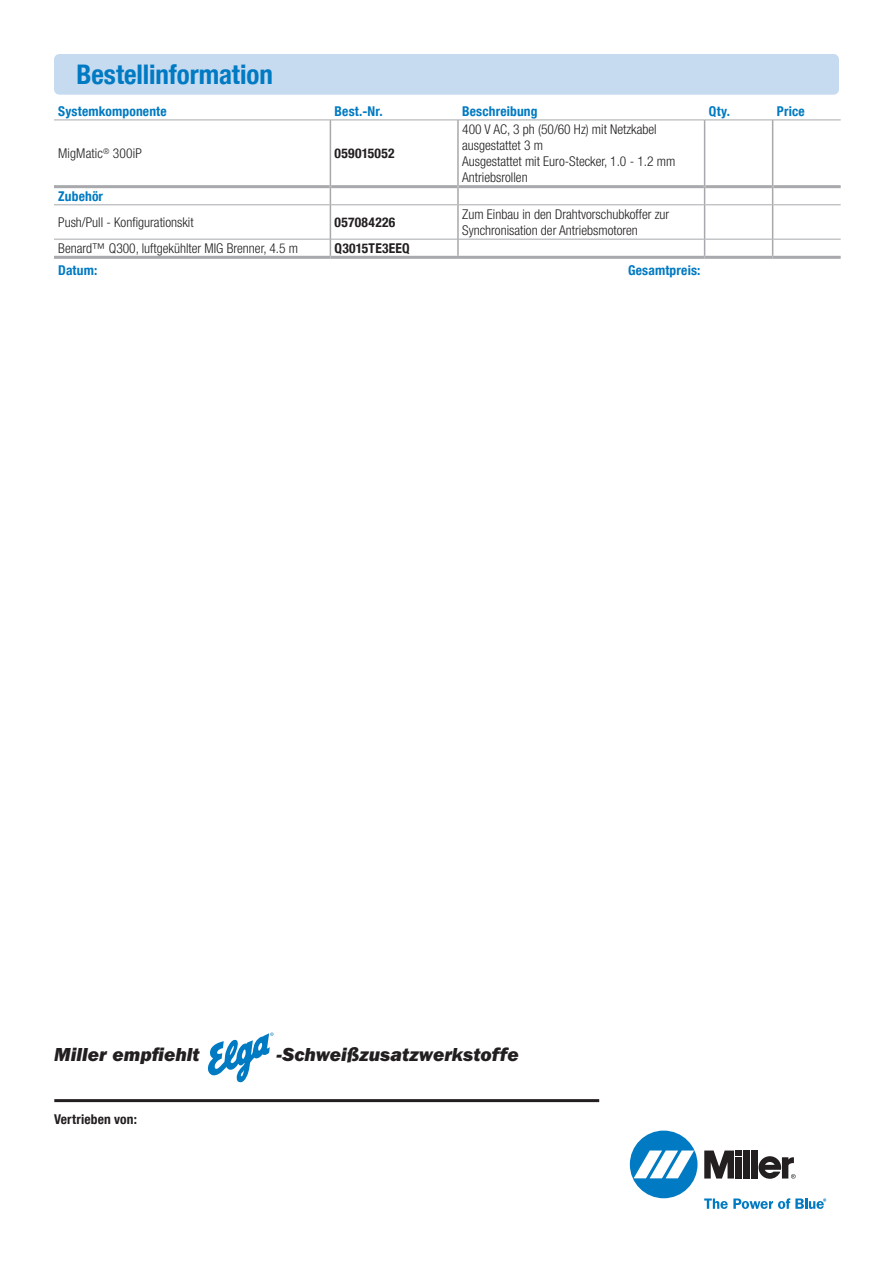
<style>
.page{position:relative;width:893px;height:1263px;background:#fff}
.page>*{position:absolute;margin:0;border:0;box-sizing:border-box;transform-origin:0 0}
.t1{font:700 condensed 27px "Helvetica Neue LT Com";letter-spacing:-.005em;color:#007ac2}
.t2{font:19.5px "ITC Franklin Gothic Std Hvy It";letter-spacing:.005em;color:#231f20}
.t3{font:300 condensed 13.5px/16.2px "Helvetica Neue LT Com";color:#231f20}
.t4{font:700 condensed 13.5px "Helvetica Neue LT Com";letter-spacing:.01em;color:#007ac2}
.t5{font:700 condensed 13.5px "Helvetica Neue LT Com";letter-spacing:.015em;color:#231f20}
.t6{font:700 condensed 12px "Helvetica";letter-spacing:-.01em;color:#231f20}
</style>
<div class="page">
<div style="left:54px;top:54px;width:785px;height:41px;background:#c6daf0;border-radius:5px"></div>
<svg style="left:207px;top:1032px;width:66px;height:51px"></svg>
<div style="left:630px;top:1130px;width:67px;height:68px;background:#007ac2;border-radius:50%"></div>
<svg style="left:634px;top:1150px;width:60px;height:28px"></svg>
<div style="left:743px;top:1150px;width:7px;height:28px;background:#231f20"></div>
<div style="left:751px;top:1150px;width:7px;height:28px;background:#231f20"></div>
<svg style="left:704px;top:1150px;width:38px;height:28px"></svg>
<svg style="left:758px;top:1156px;width:38px;height:23px"></svg>
<svg style="left:704px;top:1198px;width:122px;height:11px"></svg>
<hr style="left:54px;top:1099px;width:545px;height:3px;background:#231f20">
<hr style="left:54px;top:185px;width:276px;height:3px;background:#a8a9ad">
<hr style="left:331px;top:185px;width:126px;height:3px;background:#a8a9ad">
<hr style="left:54px;top:205px;width:276px;height:1px;background:#a8a9ad">
<hr style="left:331px;top:205px;width:126px;height:1px;background:#a8a9ad">
<hr style="left:459px;top:205px;width:245px;height:1px;background:#a8a9ad">
<hr style="left:705px;top:205px;width:67px;height:1px;background:#a8a9ad">
<hr style="left:773px;top:205px;width:68px;height:1px;background:#a8a9ad">
<hr style="left:459px;top:185px;width:245px;height:3px;background:#a8a9ad">
<hr style="left:705px;top:185px;width:67px;height:3px;background:#a8a9ad">
<hr style="left:773px;top:185px;width:68px;height:3px;background:#a8a9ad">
<hr style="left:330px;top:120px;width:1px;height:67px;background:#a8a9ad">
<hr style="left:457px;top:120px;width:2px;height:67px;background:#a8a9ad">
<svg style="left:330px;top:187px;width:1px;height:18px"></svg>
<svg style="left:457px;top:187px;width:2px;height:18px"></svg>
<hr style="left:330px;top:205px;width:1px;height:34px;background:#a8a9ad">
<hr style="left:457px;top:205px;width:2px;height:34px;background:#a8a9ad">
<svg style="left:330px;top:240px;width:1px;height:16px"></svg>
<svg style="left:457px;top:240px;width:2px;height:16px"></svg>
<hr style="left:54px;top:256px;width:276px;height:3px;background:#a8a9ad">
<hr style="left:330px;top:256px;width:128px;height:3px;background:#a8a9ad">
<hr style="left:458px;top:256px;width:247px;height:3px;background:#a8a9ad">
<hr style="left:705px;top:256px;width:68px;height:3px;background:#a8a9ad">
<hr style="left:773px;top:256px;width:68px;height:3px;background:#a8a9ad">
<hr style="left:54px;top:239px;width:276px;height:1px;background:#a8a9ad">
<hr style="left:330px;top:239px;width:128px;height:1px;background:#a8a9ad">
<hr style="left:458px;top:239px;width:246px;height:1px;background:#a8a9ad">
<hr style="left:705px;top:239px;width:67px;height:1px;background:#a8a9ad">
<hr style="left:773px;top:239px;width:68px;height:1px;background:#a8a9ad">
<hr style="left:704px;top:120px;width:1px;height:67px;background:#a8a9ad">
<svg style="left:704px;top:187px;width:1px;height:18px"></svg>
<hr style="left:704px;top:205px;width:1px;height:34px;background:#a8a9ad">
<svg style="left:704px;top:239px;width:1px;height:17px"></svg>
<hr style="left:772px;top:120px;width:1px;height:67px;background:#a8a9ad">
<svg style="left:772px;top:187px;width:1px;height:18px"></svg>
<hr style="left:772px;top:205px;width:1px;height:34px;background:#a8a9ad">
<svg style="left:772px;top:239px;width:1px;height:17px"></svg>
<hr style="left:54px;top:120px;width:276px;height:1px;background:#a8a9ad">
<hr style="left:330px;top:120px;width:128px;height:1px;background:#a8a9ad">
<hr style="left:458px;top:120px;width:247px;height:1px;background:#a8a9ad">
<hr style="left:705px;top:120px;width:68px;height:1px;background:#a8a9ad">
<hr style="left:773px;top:120px;width:68px;height:1px;background:#a8a9ad">
<h1 class="t1" style="left:77px;top:59px;width:198px">Bestellinformation</h1>
<p class="t4" style="left:58px;top:103px;width:110px">Systemkomponente</p>
<p class="t4" style="left:335px;top:103px;width:50px">Best.-Nr.</p>
<p class="t4" style="left:462px;top:103px;width:77px">Beschreibung</p>
<p class="t4" style="left:709px;top:103px;width:23px">Qty.</p>
<p class="t4" style="left:777px;top:103px;width:29px">Price</p>
<p class="t3" style="left:58px;top:145px;width:85px">MigMatic<sup>®</sup> 300iP</p>
<p class="t5" style="left:335px;top:145px;width:61px">059015052</p>
<p class="t3" style="left:462px;top:121px;width:215px">400 V AC, 3 ph (50/60 Hz) mit Netzkabel ausgestattet 3 m<br>Ausgestattet mit Euro-Stecker, 1.0 - 1.2 mm<br>Antriebsrollen</p>
<p class="t4" style="left:58px;top:188px;width:46px">Zubehör</p>
<p class="t3" style="left:58px;top:214px;width:137px">Push/Pull - Konfigurationskit</p>
<p class="t5" style="left:335px;top:214px;width:62px">057084226</p>
<p class="t3" style="left:462px;top:206px;width:209px">Zum Einbau in den Drahtvorschubkoffer zur<br>Synchronisation der Antriebsmotoren</p>
<p class="t3" style="left:58px;top:240px;width:241px">Benard™ Q300, luftgekühlter MIG Brenner, 4.5 m</p>
<p class="t5" style="left:335px;top:240px;width:76px">Q3015TE3EEQ</p>
<p class="t4" style="left:58px;top:262px;width:41px">Datum:</p>
<p class="t4" style="left:628px;top:262px;width:74px">Gesamtpreis:</p>
<h2 class="t2" style="left:54px;top:1043px;width:147px">Miller empfiehlt</h2>
<h2 class="t2" style="left:277px;top:1043px;width:244px">-Schweißzusatzwerkstoffe</h2>
<p class="t5" style="left:54px;top:1111px;width:84px">Vertrieben von:</p>
<p class="t6" style="left:54px;top:1111px;width:72px">Distributed by:</p>
</div>
